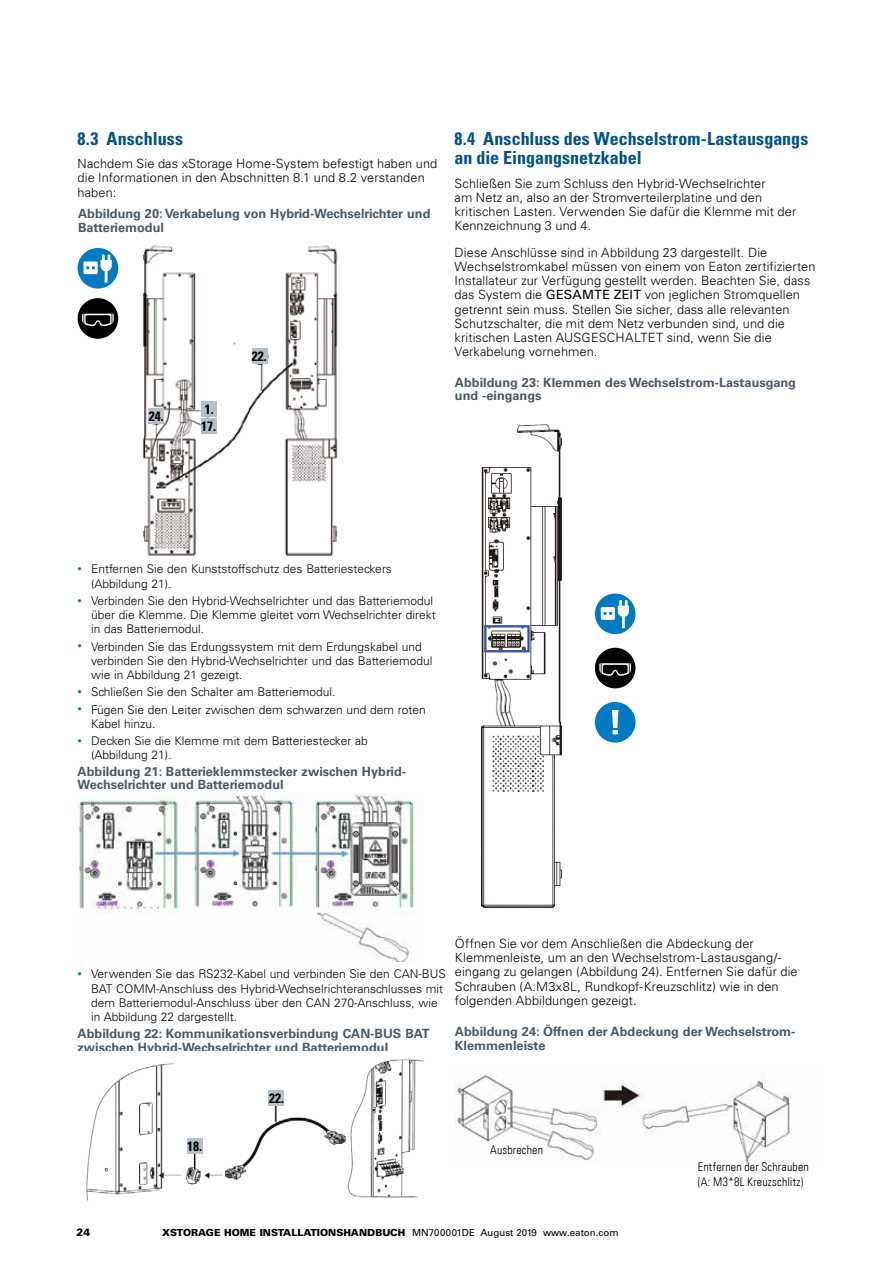
<style>
.page{position:relative;width:893px;height:1263px;background:#fff}
.page>*{position:absolute;margin:0;border:0;box-sizing:border-box;transform-origin:0 0}
.t1{font:700 condensed 18px/19.5px "Univers LT Std";color:#005288}
.t2{font:700 condensed 13.5px "Univers LT Std";color:#000}
.t3{font:300 12.75px/14.2px "Univers LT Std";letter-spacing:.005em;color:#000}
.t4{font:700 12.75px/13.5px "Univers LT Std";color:#485865}
.t5{font:300 12px/14.2px "Univers LT Std";color:#000}
.t6{font:300 condensed 12px/15px "EATON Univers";letter-spacing:.015em;color:#000}
.t7{font:900 10.5px "Univers LT Std";color:#000}
.t8{font:900 9.75px "Univers LT Std";color:#000}
.s1{font-weight:400}
.s2{font-size:9px;color:#007ac2}
</style>
<div class="page">
<img style="left:143px;top:245px;width:195px;height:311px">
<div style="left:148px;top:408px;width:16px;height:15px;background:#b5c1c9"></div>
<div style="left:201px;top:418px;width:15px;height:15px;background:#b5c1c9"></div>
<div style="left:201px;top:401px;width:15px;height:15px;background:#b5c1c9"></div>
<div style="left:252px;top:348px;width:15px;height:16px;background:#b5c1c9"></div>
<div style="left:78px;top:298px;width:40px;height:41px;background:#000;border-radius:50%"></div>
<svg style="left:82px;top:314px;width:32px;height:12px"></svg>
<div style="left:78px;top:248px;width:40px;height:41px;background:#007ac2;border-radius:50%"></div>
<svg style="left:84px;top:254px;width:28px;height:29px"></svg>
<img style="left:78px;top:794px;width:345px;height:168px">
<img style="left:481px;top:424px;width:81px;height:484px">
<div style="left:595px;top:648px;width:40px;height:40px;background:#000;border-radius:50%"></div>
<svg style="left:599px;top:663px;width:32px;height:13px"></svg>
<div style="left:595px;top:593px;width:40px;height:41px;background:#007ac2;border-radius:50%"></div>
<svg style="left:601px;top:600px;width:28px;height:28px"></svg>
<div style="left:595px;top:702px;width:40px;height:41px;background:#007ac2;border-radius:50%"></div>
<svg style="left:612px;top:710px;width:6px;height:24px"></svg>
<img style="left:455px;top:1075px;width:337px;height:88px">
<img style="left:86px;top:1059px;width:338px;height:142px">
<div style="left:259px;top:1074px;width:30px;height:31px;background:#fff"></div>
<div style="left:181px;top:1122px;width:30px;height:31px;background:#fff"></div>
<div style="left:269px;top:1090px;width:15px;height:15px;background:#b5c1c9"></div>
<div style="left:187px;top:1138px;width:15px;height:16px;background:#b5c1c9"></div>
<h1 class="t1" style="left:78px;top:129px;width:107px">8.3 Anschluss</h1>
<p class="t3" style="left:78px;top:156px;width:361px">Nachdem Sie das xStorage Home-System befestigt haben und die Informationen in den Abschnitten 8.1 und 8.2 verstanden haben:</p>
<p class="t4" style="left:78px;top:207px;width:354px">Abbildung 20: Verkabelung von Hybrid-Wechselrichter und<br>Batteriemodul</p>
<p class="t2" style="left:149px;top:408px;width:16px">24.</p>
<p class="t2" style="left:205px;top:401px;width:10px">1.</p>
<p class="t2" style="left:201px;top:417px;width:16px">17.</p>
<p class="t2" style="left:252px;top:348px;width:16px">22.</p>
<h1 class="t1" style="left:455px;top:129px;width:355px">8.4 Anschluss des Wechselstrom-Lastausgangs an die Eingangsnetzkabel</h1>
<p class="t3" style="left:455px;top:176px;width:343px">Schließen Sie zum Schluss den Hybrid-Wechselrichter<br>am Netz an, also an der Stromverteilerplatine und den kritischen Lasten. Verwenden Sie dafür die Klemme mit der Kennzeichnung 3 und 4.</p>
<p class="t3" style="left:455px;top:245px;width:362px">Diese Anschlüsse sind in Abbildung 23 dargestellt. Die Wechselstromkabel müssen von einem von Eaton zertifizierten Installateur zur Verfügung gestellt werden. Beachten Sie, dass das System die <span class="s1">GESAMTE ZEIT</span> von jeglichen Stromquellen getrennt sein muss. Stellen Sie sicher, dass alle relevanten Schutzschalter, die mit dem Netz verbunden sind, und die kritischen Lasten AUSGESCHALTET sind, wenn Sie die Verkabelung vornehmen.</p>
<p class="t4" style="left:455px;top:375px;width:343px">Abbildung 23: Klemmen des Wechselstrom-Lastausgang und -eingangs</p>
<p class="t5" style="left:91px;top:562px;width:302px;text-indent:-14px"><span class="s2">•</span> Entfernen Sie den Kunststoffschutz des Batteriesteckers (Abbildung 21).</p>
<p class="t5" style="left:91px;top:593px;width:346px;text-indent:-14px"><span class="s2">•</span> Verbinden Sie den Hybrid-Wechselrichter und das Batteriemodul über die Klemme. Die Klemme gleitet vom Wechselrichter direkt in das Batteriemodul.</p>
<p class="t5" style="left:91px;top:639px;width:343px;text-indent:-14px"><span class="s2">•</span> Verbinden Sie das Erdungssystem mit dem Erdungskabel und verbinden Sie den Hybrid-Wechselrichter und das Batteriemodul wie in Abbildung 21 gezeigt.</p>
<p class="t5" style="left:78px;top:685px;width:259px"><span class="s2">•</span> Schließen Sie den Schalter am Batteriemodul.</p>
<p class="t5" style="left:91px;top:702px;width:336px;text-indent:-14px"><span class="s2">•</span> Fügen Sie den Leiter zwischen dem schwarzen und dem roten<br>Kabel hinzu.</p>
<p class="t5" style="left:91px;top:734px;width:278px;text-indent:-14px"><span class="s2">•</span> Decken Sie die Klemme mit dem Batteriestecker ab (Abbildung 21).</p>
<p class="t4" style="left:78px;top:765px;width:330px">Abbildung 21: Batterieklemmstecker zwischen Hybrid-<br>Wechselrichter und Batteriemodul</p>
<p class="t5" style="left:91px;top:967px;width:356px;text-indent:-14px"><span class="s2">•</span> Verwenden Sie das RS232-Kabel und verbinden Sie den CAN-BUS BAT COMM-Anschluss des Hybrid-Wechselrichteranschlusses mit dem Batteriemodul-Anschluss über den CAN 270-Anschluss, wie in Abbildung 22 dargestellt.</p>
<p class="t4" style="left:78px;top:1027px;width:353px">Abbildung 22: Kommunikationsverbindung CAN-BUS BAT zwischen Hybrid-Wechselrichter und Batteriemodul</p>
<p class="t3" style="left:455px;top:936px;width:344px">Öffnen Sie vor dem Anschließen die Abdeckung der Klemmenleiste, um an den Wechselstrom-Lastausgang/- eingang zu gelangen (Abbildung 24). Entfernen Sie dafür die Schrauben (A:M3x8L, Rundkopf-Kreuzschlitz) wie in den folgenden Abbildungen gezeigt.</p>
<p class="t4" style="left:455px;top:1025px;width:342px">Abbildung 24: Öffnen der Abdeckung der Wechselstrom-<br>Klemmenleiste</p>
<p class="t2" style="left:269px;top:1089px;width:16px">22.</p>
<p class="t2" style="left:187px;top:1138px;width:16px">18.</p>
<p class="t6" style="left:490px;top:1142px;width:55px">Ausbrechen</p>
<p class="t6" style="left:698px;top:1159px;width:113px">Entfernen der Schrauben (A: M3*8L Kreuzschlitz)</p>
<p class="t7" style="left:77px;top:1225px;width:15px">24</p>
<p class="t8" style="left:162px;top:1226px;width:458px">XSTORAGE HOME INSTALLATIONSHANDBUCH <span class="s1">MN700001DE August 2019 www.eaton.com</span></p>
</div>
